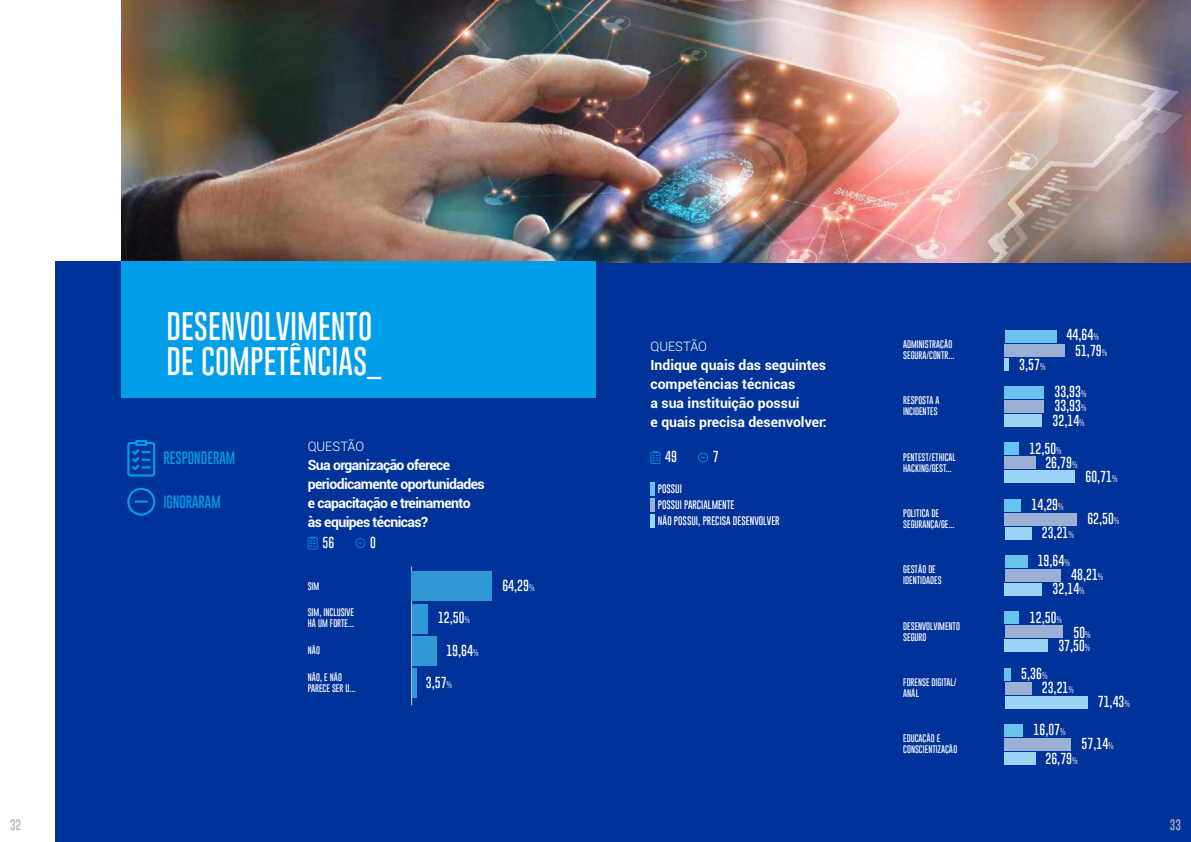
<style>
.page{position:relative;width:1191px;height:842px;background:#fff}
.page>*{position:absolute;margin:0;border:0;box-sizing:border-box;transform-origin:0 0}
.t1{font:100 29px/34.8px "Gobold";color:#fff}
.t2{font:700 14px/19px "Roboto";color:#fff}
.t3{font:700 14px/19px "Roboto";letter-spacing:-.035em;color:#fff}
.t4{font:100 13px "Gobold";color:#009de8}
.t5{font:300 13px "Roboto";color:#fff}
.t6{font:100 11.6px/14.3px "Gobold";color:#fff}
.t7{font:100 11px "Gobold";color:#b3b3b3}
.t8{font:100 9px "Gobold";color:#fff}
.t9{font:100 8px/11px "Gobold";color:#fff}
.s1{font-size:7px}
</style>
<div class="page">
<div style="left:55px;top:262px;width:1136px;height:580px;background:#039"></div>
<img style="left:121px;top:0;width:1070px;height:262px">
<svg style="left:698px;top:453px;width:10px;height:9px"></svg>
<svg style="left:650px;top:451px;width:10px;height:13px"></svg>
<div style="left:1004px;top:752px;width:31px;height:13px;background:#9bd4f4"></div>
<div style="left:1004px;top:738px;width:67px;height:13px;background:#9cb0d6"></div>
<div style="left:1004px;top:724px;width:19px;height:13px;background:#68c3ee"></div>
<div style="left:1004px;top:696px;width:83px;height:12px;background:#9bd4f4"></div>
<div style="left:1004px;top:682px;width:27px;height:12px;background:#9cb0d6"></div>
<div style="left:1004px;top:668px;width:6px;height:12px;background:#68c3ee"></div>
<div style="left:1004px;top:639px;width:44px;height:13px;background:#9bd4f4"></div>
<div style="left:1004px;top:625px;width:58px;height:13px;background:#9cb0d6"></div>
<div style="left:1004px;top:611px;width:15px;height:13px;background:#68c3ee"></div>
<div style="left:1004px;top:583px;width:38px;height:13px;background:#9bd4f4"></div>
<div style="left:1004px;top:569px;width:56px;height:13px;background:#9cb0d6"></div>
<div style="left:1004px;top:555px;width:23px;height:13px;background:#68c3ee"></div>
<div style="left:1004px;top:527px;width:27px;height:13px;background:#9bd4f4"></div>
<div style="left:1004px;top:513px;width:73px;height:12px;background:#9cb0d6"></div>
<div style="left:1004px;top:499px;width:17px;height:12px;background:#68c3ee"></div>
<div style="left:1004px;top:471px;width:71px;height:12px;background:#9bd4f4"></div>
<div style="left:1004px;top:456px;width:31px;height:13px;background:#9cb0d6"></div>
<div style="left:1004px;top:442px;width:15px;height:13px;background:#68c3ee"></div>
<div style="left:1004px;top:414px;width:38px;height:13px;background:#9bd4f4"></div>
<div style="left:1004px;top:400px;width:40px;height:13px;background:#9cb0d6"></div>
<div style="left:1004px;top:386px;width:40px;height:13px;background:#68c3ee"></div>
<hr style="left:1004px;top:358px;width:4px;height:13px;background:#9bd4f4">
<div style="left:1004px;top:344px;width:60px;height:12px;background:#9cb0d6"></div>
<div style="left:1004px;top:330px;width:52px;height:12px;background:#68c3ee"></div>
<div style="left:650px;top:482px;width:5px;height:14px;background:#68c3ee"></div>
<div style="left:650px;top:514px;width:5px;height:14px;background:#9bd4f4"></div>
<div style="left:650px;top:498px;width:5px;height:14px;background:#9cb0d6"></div>
<div style="left:121px;top:262px;width:474px;height:136px;background:#009de8"></div>
<svg style="left:127px;top:488px;width:28px;height:28px"></svg>
<svg style="left:127px;top:440px;width:28px;height:37px"></svg>
<svg style="left:355px;top:538px;width:10px;height:10px"></svg>
<svg style="left:308px;top:537px;width:9px;height:12px"></svg>
<hr style="left:411px;top:566px;width:1px;height:139px;background:#ccc">
<hr style="left:412px;top:668px;width:4px;height:29px;background:#3098d4">
<div style="left:412px;top:636px;width:24px;height:29px;background:#3098d4"></div>
<div style="left:412px;top:604px;width:15px;height:29px;background:#3098d4"></div>
<div style="left:412px;top:572px;width:80px;height:29px;background:#3098d4"></div>
<h3 class="t7" style="left:10px;top:817px;width:13px">32</h3>
<h1 class="t1" style="left:166px;top:309px;width:216px">DESENVOLVIMENTO<br>DE COMPETÊNCIAS_</h1>
<h3 class="t4" style="left:163px;top:449px;width:73px">RESPONDERAM</h3>
<h3 class="t4" style="left:163px;top:494px;width:59px">IGNORARAM</h3>
<h3 class="t5" style="left:308px;top:438px;width:58px">QUESTÃO</h3>
<h2 class="t3" style="left:308px;top:455px;width:179px">Sua organização oferece periodicamente oportunidades e capacitação e treinamento às equipes técnicas?</h2>
<h3 class="t6" style="left:322px;top:535px;width:13px">56</h3>
<h3 class="t6" style="left:370px;top:535px;width:7px">0</h3>
<p class="t9" style="left:308px;top:580px;width:13px">SIM</p>
<p class="t9" style="left:308px;top:607px;width:48px">SIM, INCLUSIVE<br>HÁ UM FORTE...</p>
<p class="t9" style="left:308px;top:645px;width:14px">NÃO</p>
<p class="t9" style="left:308px;top:671px;width:49px">NÃO, E NÃO<br>PARECE SER U...</p>
<h3 class="t6" style="left:438px;top:611px;width:33px">12,50<span class="s1">%</span></h3>
<h3 class="t6" style="left:446px;top:643px;width:34px">19,64<span class="s1">%</span></h3>
<h3 class="t6" style="left:426px;top:675px;width:28px">3,57<span class="s1">%</span></h3>
<h3 class="t6" style="left:502px;top:578px;width:34px">64,29<span class="s1">%</span></h3>
<h3 class="t5" style="left:650px;top:338px;width:58px">QUESTÃO</h3>
<h2 class="t2" style="left:650px;top:355px;width:178px">Indique quais das seguintes competências técnicas<br>a sua instituição possui<br>e quais precisa desenvolver:</h2>
<h3 class="t6" style="left:665px;top:450px;width:13px">49</h3>
<h3 class="t6" style="left:713px;top:450px;width:7px">7</h3>
<p class="t8" style="left:658px;top:482px;width:26px">POSSUI</p>
<p class="t8" style="left:658px;top:515px;width:123px">NÃO POSSUI, PRECISA DESENVOLVER</p>
<p class="t8" style="left:658px;top:499px;width:78px">POSSUI PARCIALMENTE</p>
<p class="t9" style="left:903px;top:339px;width:53px">ADMINISTRAÇÃO<br>SEGURA/CONTR...</p>
<p class="t9" style="left:903px;top:395px;width:38px">RESPOSTA A<br>INCIDENTES</p>
<p class="t9" style="left:903px;top:451px;width:54px">PENTEST/ETHICAL<br>HACKING/GEST...</p>
<p class="t9" style="left:903px;top:508px;width:53px">POLITICA DE<br>SEGURANÇA/GE...</p>
<p class="t9" style="left:903px;top:564px;width:40px">GESTÃO DE<br>IDENTIDADES</p>
<p class="t9" style="left:903px;top:620px;width:58px">DESENVOLVIMENTO<br>SEGURO</p>
<p class="t9" style="left:903px;top:677px;width:55px">FORENSE DIGITAL/<br>ANÁL</p>
<p class="t9" style="left:903px;top:733px;width:55px">EDUCAÇÃO E<br>CONSCIENTIZAÇÃO</p>
<h3 class="t6" style="left:1019px;top:357px;width:28px">3,57<span class="s1">%</span></h3>
<h3 class="t6" style="left:1075px;top:326px;width:34px;line-height:16.1px;text-indent:-8px">44,64<span class="s1">%<br></span>51,79<span class="s1">%</span></h3>
<h3 class="t6" style="left:1052px;top:385px;width:35px;text-align:justify">33,93<span class="s1">% </span>33,93<span class="s1">% </span>32,14<span class="s1">%</span></h3>
<h3 class="t6" style="left:1045px;top:441px;width:34px;text-indent:-16px">12,50<span class="s1">%<br></span>26,79<span class="s1">%</span></h3>
<h3 class="t6" style="left:1085px;top:469px;width:33px">60,71<span class="s1">%</span></h3>
<h3 class="t6" style="left:1031px;top:497px;width:34px">14,29<span class="s1">%</span></h3>
<h3 class="t6" style="left:1087px;top:511px;width:33px">62,50<span class="s1">%</span></h3>
<h3 class="t6" style="left:1041px;top:525px;width:34px">23,21<span class="s1">%</span></h3>
<h3 class="t6" style="left:1037px;top:554px;width:34px">19,64<span class="s1">%</span></h3>
<h3 class="t6" style="left:1052px;top:568px;width:52px;line-height:13.7px;text-indent:19px">48,21<span class="s1">%<br></span>32,14<span class="s1">%</span></h3>
<h3 class="t6" style="left:1030px;top:610px;width:33px">12,50<span class="s1">%</span></h3>
<h3 class="t6" style="left:1058px;top:626px;width:34px;line-height:12.5px;text-align:right">50<span class="s1">%<br></span>37,50<span class="s1">%</span></h3>
<h3 class="t6" style="left:1041px;top:666px;width:34px;text-indent:-21px">5,36<span class="s1">%<br></span>23,21<span class="s1">%</span></h3>
<h3 class="t6" style="left:1097px;top:694px;width:34px">71,43<span class="s1">%</span></h3>
<h3 class="t6" style="left:1033px;top:722px;width:33px">16,07<span class="s1">%</span></h3>
<h3 class="t6" style="left:1081px;top:737px;width:34px">57,14<span class="s1">%</span></h3>
<h3 class="t6" style="left:1045px;top:752px;width:34px">26,79<span class="s1">%</span></h3>
<h3 class="t7" style="left:1169px;top:817px;width:13px">33</h3>
</div>
